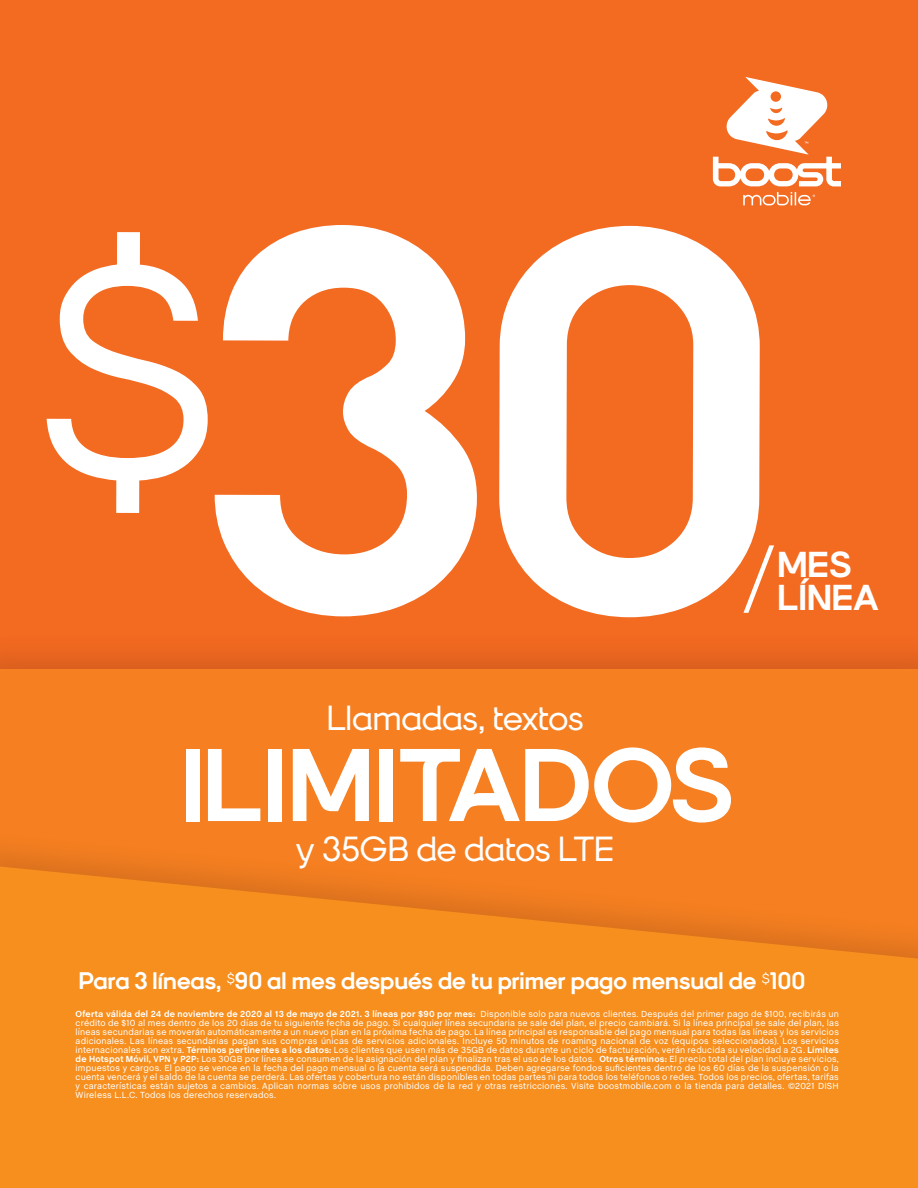
<style>
.page{position:relative;width:918px;height:1188px;background:#fff}
.page>*{position:absolute;margin:0;border:0;box-sizing:border-box;transform-origin:0 0}
.t1{font:700 559.2px "Boost Next";color:#fff}
.t2{font:700 107.25px "Boost Next";color:#fff}
.t3{font:300 92.1px "Boost Next";color:#fff}
.t4{font:700 37.5px "Boost Next";color:#fff}
.t5{font:36.3px "Boost Next";letter-spacing:-.005em;color:#fff}
.t6{font:700 24.9px "Boost Next";color:#fff}
.t7{font:9px/9px "Chalet";letter-spacing:.02em;color:#fff;text-align:justify}
.s1{font-weight:700}
</style>
<div class="page">
<div style="left:0;top:0;width:918px;height:963px;background:#f36a21"></div>
<div style="left:0;top:669px;width:918px;height:403px;background:#f57f21"></div>
<svg style="left:0;top:866px;width:918px;height:322px;fill:#f68f1e"></svg>
<svg style="left:713px;top:77px;width:128px;height:128px"></svg>
<h1 class="t1" style="left:29px;top:137px;width:753px">＄30</h1>
<h3 class="t3" style="left:743px;top:534px;width:34px">/</h3>
<h3 class="t4" style="left:777px;top:545px;width:76px">MES</h3>
<h3 class="t4" style="left:777px;top:578px;width:103px">LÍNEA</h3>
<h3 class="t5" style="left:327px;top:700px;width:259px">Llamadas, textos</h3>
<h2 class="t2" style="left:180px;top:731px;width:555px">ILIMITADOS</h2>
<h3 class="t5" style="left:296px;top:831px;width:320px">y 35GB de datos LTE</h3>
<h3 class="t6" style="left:79px;top:968px;width:728px">Para 3 líneas, ＄90 al mes después de tu primer pago mensual de ＄100</h3>
<p class="t7" style="left:76px;top:1009px;width:765px"><span class="s1">Oferta válida del 24 de noviembre de 2020 al 13 de mayo de 2021. 3 líneas por $90 por mes:</span> Disponible solo para nuevos clientes. Después del primer pago de $100, recibirás un crédito de $10 al mes dentro de los 20 días de tu siguiente fecha de pago. Si cualquier línea secundaria se sale del plan, el precio cambiará. Si la línea principal se sale del plan, las líneas secundarias se moverán automáticamente a un nuevo plan en la próxima fecha de pago. La línea principal es responsable del pago mensual para todas las líneas y los servicios adicionales. Las líneas secundarias pagan sus compras únicas de servicios adicionales. Incluye 50 minutos de roaming nacional de voz (equipos seleccionados). Los servicios internacionales son extra. <span class="s1">Términos pertinentes a los datos:</span> Los clientes que usen más de 35GB de datos durante un ciclo de facturación, verán reducida su velocidad a 2G. <span class="s1">Límites de Hotspot Móvil, VPN y P2P:</span> Los 30GB por línea se consumen de la asignación del plan y finalizan tras el uso de los datos. <span class="s1">Otros términos:</span> El precio total del plan incluye servicios, impuestos y cargos. El pago se vence en la fecha del pago mensual o la cuenta será suspendida. Deben agregarse fondos suficientes dentro de los 60 días de la suspensión o la cuenta vencerá y el saldo de la cuenta se perderá. Las ofertas y cobertura no están disponibles en todas partes ni para todos los teléfonos o redes. Todos los precios, ofertas, tarifas y características están sujetos a cambios. Aplican normas sobre usos prohibidos de la red y otras restricciones. Visite boostmobile.com o la tienda para detalles. ©2021 DISH Wireless L.L.C. Todos los derechos reservados.</p>
</div>
